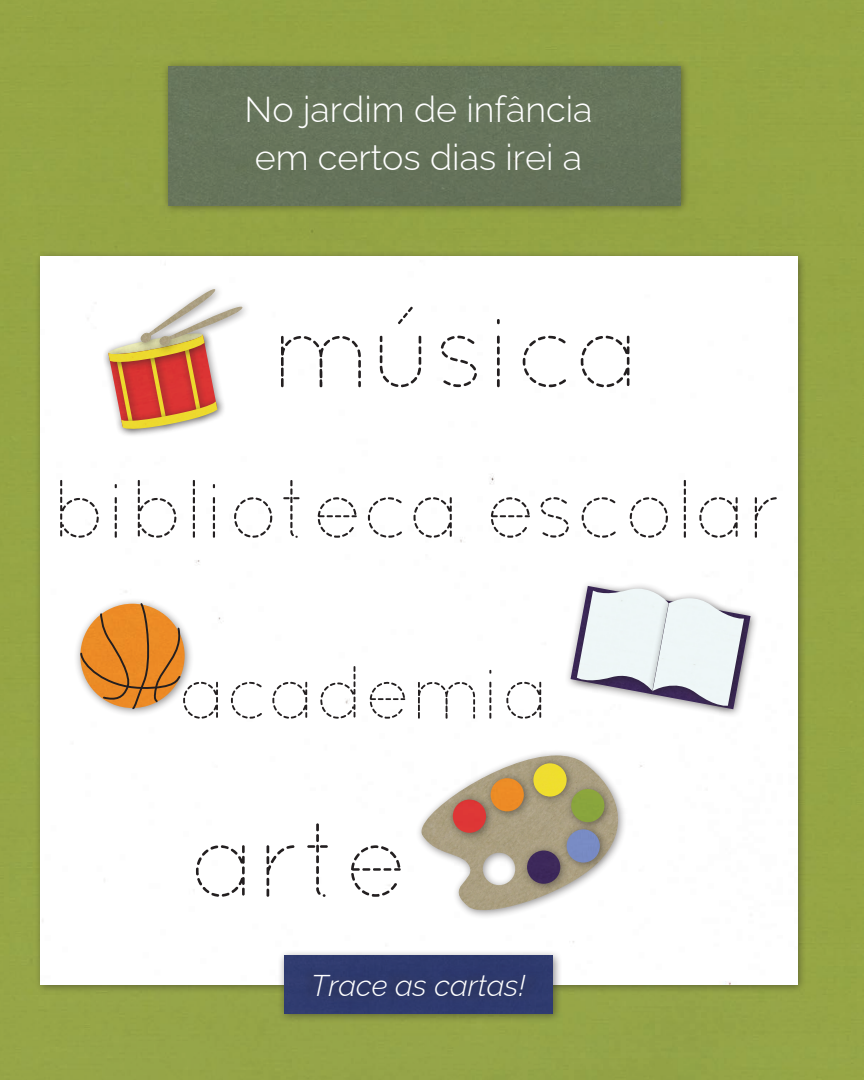
<style>
.page{position:relative;width:864px;height:1080px;background:#96a545}
.page>*{position:absolute;margin:0;border:0;box-sizing:border-box;transform-origin:0 0}
.t1{font:105px "Quicksand Dash";color:#231f20}
.t2{font:82.5px "Quicksand Dash";color:#231f20}
.t3{font:75px "Quicksand Dash";color:#231f20}
.t4{font:300 36px/48px "Raleway";color:#fff}
.t5{font:italic 300 30px "Raleway";color:#fff}
</style>
<div class="page">
<div style="left:34px;top:250px;width:773px;height:744px;background:#231f20;opacity:.5"></div>
<img style="left:41px;top:257px;width:757px;height:728px">
<div style="left:564px;top:580px;width:114px;height:123px;background:#fff"></div>
<div style="left:645px;top:595px;width:114px;height:123px;background:#fff"></div>
<div style="left:571px;top:582px;width:107px;height:117px;background:#231f20;opacity:.5"></div>
<img style="left:577px;top:589px;width:92px;height:102px">
<div style="left:647px;top:592px;width:106px;height:123px;background:#231f20;opacity:.5"></div>
<img style="left:653px;top:598px;width:91px;height:110px">
<div style="left:102px;top:328px;width:124px;height:109px;background:#fff"></div>
<img style="left:108px;top:357px;width:110px;height:39px">
<div style="left:142px;top:343px;width:34px;height:89px;background:#db3433"></div>
<img style="left:149px;top:371px;width:18px;height:25px">
<div style="left:177px;top:335px;width:33px;height:89px;background:#dc3434"></div>
<img style="left:185px;top:371px;width:17px;height:25px">
<div style="left:109px;top:348px;width:34px;height:89px;background:#231f20;opacity:.5"></div>
<img style="left:116px;top:371px;width:18px;height:25px">
<div style="left:102px;top:329px;width:111px;height:42px;background:#231f20;opacity:.5"></div>
<img style="left:108px;top:335px;width:96px;height:30px">
<div style="left:115px;top:396px;width:111px;height:42px;background:#231f20;opacity:.5"></div>
<img style="left:121px;top:401px;width:96px;height:31px">
<div style="left:134px;top:283px;width:90px;height:69px;background:#231f20;opacity:.5"></div>
<img style="left:140px;top:289px;width:79px;height:54px">
<div style="left:153px;top:300px;width:98px;height:54px;background:#231f20;opacity:.5"></div>
<img style="left:159px;top:307px;width:86px;height:39px">
<div style="left:73px;top:597px;width:121px;height:120px;background:#231f20;opacity:.5"></div>
<svg style="left:79px;top:601px;width:105px;height:110px"></svg>
<div style="left:415px;top:749px;width:213px;height:171px;background:#231f20;opacity:.5"></div>
<img style="left:411px;top:755px;width:222px;height:164px">
<div style="left:446px;top:793px;width:50px;height:49px;background:#231f20;opacity:.5"></div>
<img style="left:453px;top:800px;width:33px;height:33px;border-radius:17px">
<div style="left:484px;top:772px;width:49px;height:49px;background:#231f20;opacity:.5"></div>
<img style="left:491px;top:778px;width:33px;height:33px;border-radius:17px">
<div style="left:527px;top:757px;width:49px;height:49px;background:#231f20;opacity:.5"></div>
<img style="left:533px;top:763px;width:34px;height:34px;border-radius:17px">
<div style="left:565px;top:783px;width:49px;height:49px;background:#231f20;opacity:.5"></div>
<img style="left:571px;top:789px;width:33px;height:33px;border-radius:17px">
<div style="left:560px;top:823px;width:49px;height:49px;background:#231f20;opacity:.5"></div>
<img style="left:567px;top:829px;width:33px;height:34px;border-radius:17px">
<div style="left:521px;top:844px;width:49px;height:49px;background:#231f20;opacity:.5"></div>
<img style="left:527px;top:851px;width:33px;height:33px;border-radius:17px">
<div style="left:162px;top:60px;width:528px;height:155px;background:#231f20;opacity:.5"></div>
<div style="left:169px;top:67px;width:512px;height:138px;background:#66745b"></div>
<div style="left:277px;top:949px;width:285px;height:74px;background:#231f20;opacity:.5"></div>
<div style="left:284px;top:956px;width:269px;height:57px;background:#2f3a6e"></div>
<div style="left:298px;top:967px;width:243px;height:38px;background:#2d396a"></div>
<svg style="left:397px;top:306px;width:16px;height:19px"></svg>
<p class="t4" style="left:245px;top:82px;width:349px">No jardim de infância em certos dias irei a</p>
<p class="t1" style="left:271px;top:302px;width:372px">musica</p>
<p class="t2" style="left:52px;top:471px;width:732px">biblioteca escolar</p>
<p class="t3" style="left:180px;top:658px;width:371px">academia</p>
<p class="t1" style="left:192px;top:812px;width:219px">arte</p>
<p class="t5" style="left:311px;top:961px;width:216px">Trace as cartas!</p>
</div>
